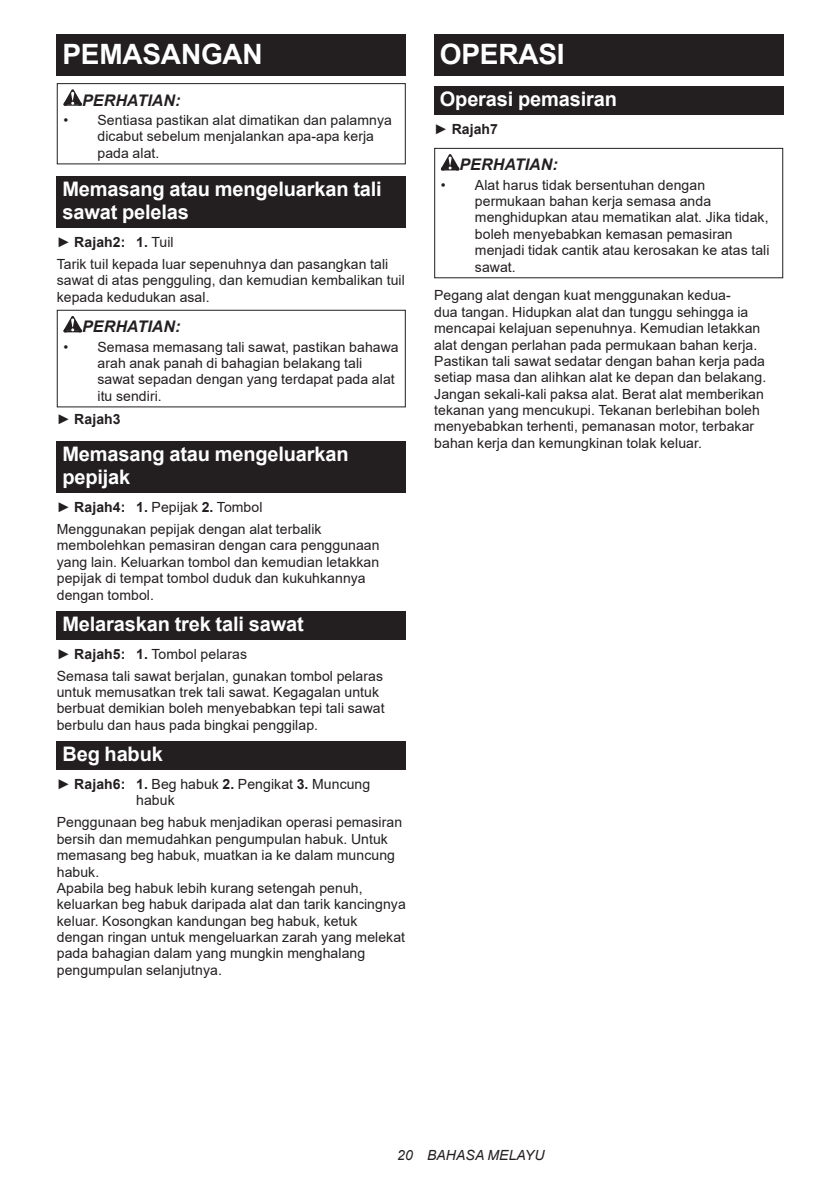
<style>
.page{position:relative;width:840px;height:1191px;background:#fff}
.page>*{position:absolute;margin:0;border:0;box-sizing:border-box;transform-origin:0 0}
.t1{font:700 28px "Arial";letter-spacing:-.01em;color:#fff}
.t2{font:700 20px/23.4px "Arial";letter-spacing:-.01em;color:#fff}
.t3{font:italic 700 16px "Arial";letter-spacing:.005em;color:#231f20}
.t4{font:14px/16.4px "Arial";letter-spacing:.005em;color:#231f20}
.t5{font:italic 14px "Arial";letter-spacing:.005em;color:#231f20}
.t6{font:700 14px "Arial";letter-spacing:.005em;color:#231f20}
.s1{font-weight:700}
.s2{font-weight:400}
</style>
<div class="page">
<div style="left:57px;top:34px;width:348px;height:41px;background:#231f20"></div>
<svg style="left:63px;top:89px;width:19px;height:17px"></svg>
<div style="left:57px;top:83px;width:348px;height:81px;border:1px solid #231f20"></div>
<div style="left:57px;top:176px;width:348px;height:52px;background:#231f20"></div>
<svg style="left:63px;top:316px;width:19px;height:16px"></svg>
<div style="left:57px;top:310px;width:348px;height:97px;border:1px solid #231f20"></div>
<div style="left:57px;top:441px;width:348px;height:52px;background:#231f20"></div>
<div style="left:57px;top:611px;width:348px;height:28px;background:#231f20"></div>
<div style="left:57px;top:741px;width:348px;height:28px;background:#231f20"></div>
<div style="left:434px;top:34px;width:348px;height:41px;background:#231f20"></div>
<div style="left:434px;top:86px;width:348px;height:29px;background:#231f20"></div>
<svg style="left:440px;top:154px;width:19px;height:16px"></svg>
<div style="left:434px;top:148px;width:348px;height:130px;border:1px solid #231f20"></div>
<h1 class="t1" style="left:62px;top:34px;width:202px">PEMASANGAN</h1>
<p class="t3" style="left:82px;top:89px;width:100px">PERHATIAN:</p>
<p class="t4" style="left:97px;top:112px;width:296px;text-indent:-34px">• Sentiasa pastikan alat dimatikan dan palamnya dicabut sebelum menjalankan apa-apa kerja pada alat.</p>
<h2 class="t2" style="left:62px;top:177px;width:321px">Memasang atau mengeluarkan tali sawat pelelas</h2>
<p class="t4" style="left:57px;top:231px;width:333px;line-height:22px">► <span class="s1">Rajah2: 1.</span> Tuil<br>Tarik tuil kepada luar sepenuhnya dan pasangkan tali</p>
<p class="t4" style="left:57px;top:272px;width:349px">sawat di atas pengguling, dan kemudian kembalikan tuil kepada kedudukan asal.</p>
<p class="t3" style="left:82px;top:316px;width:100px">PERHATIAN:</p>
<p class="t4" style="left:97px;top:338px;width:302px;text-indent:-34px">• Semasa memasang tali sawat, pastikan bahawa arah anak panah di bahagian belakang tali sawat sepadan dengan yang terdapat pada alat itu sendiri.</p>
<p class="t6" style="left:57px;top:409px;width:65px"><span class="s2">►</span> Rajah3</p>
<h2 class="t2" style="left:62px;top:442px;width:288px">Memasang atau mengeluarkan pepijak</h2>
<p class="t4" style="left:57px;top:496px;width:266px;line-height:22px">► <span class="s1">Rajah4: 1.</span> Pepijak <span class="s1">2.</span> Tombol<br>Menggunakan pepijak dengan alat terbalik</p>
<p class="t4" style="left:57px;top:537px;width:324px">membolehkan pemasiran dengan cara penggunaan yang lain. Keluarkan tombol dan kemudian letakkan pepijak di tempat tombol duduk dan kukuhkannya dengan tombol.</p>
<h2 class="t2" style="left:62px;top:612px;width:243px">Melaraskan trek tali sawat</h2>
<p class="t4" style="left:57px;top:642px;width:328px;line-height:22px">► <span class="s1">Rajah5: 1.</span> Tombol pelaras<br>Semasa tali sawat berjalan, gunakan tombol pelaras</p>
<p class="t4" style="left:57px;top:684px;width:329px">untuk memusatkan trek tali sawat. Kegagalan untuk berbuat demikian boleh menyebabkan tepi tali sawat berbulu dan haus pada bingkai penggilap.</p>
<h2 class="t2" style="left:62px;top:742px;width:102px">Beg habuk</h2>
<p class="t4" style="left:136px;top:775px;width:235px;text-indent:-79px">► <span class="s1">Rajah6: 1.</span> Beg habuk <span class="s1">2.</span> Pengikat <span class="s1">3.</span> Muncung habuk</p>
<p class="t4" style="left:57px;top:814px;width:350px">Penggunaan beg habuk menjadikan operasi pemasiran bersih dan memudahkan pengumpulan habuk. Untuk memasang beg habuk, muatkan ia ke dalam muncung habuk.<br>Apabila beg habuk lebih kurang setengah penuh, keluarkan beg habuk daripada alat dan tarik kancingnya keluar. Kosongkan kandungan beg habuk, ketuk dengan ringan untuk mengeluarkan zarah yang melekat pada bahagian dalam yang mungkin menghalang pengumpulan selanjutnya.</p>
<h1 class="t1" style="left:439px;top:34px;width:126px">OPERASI</h1>
<h2 class="t2" style="left:439px;top:88px;width:178px">Operasi pemasiran</h2>
<p class="t6" style="left:434px;top:119px;width:65px"><span class="s2">►</span> Rajah7</p>
<p class="t3" style="left:459px;top:154px;width:100px">PERHATIAN:</p>
<p class="t4" style="left:474px;top:176px;width:296px;text-indent:-34px">• Alat harus tidak bersentuhan dengan permukaan bahan kerja semasa anda menghidupkan atau mematikan alat. Jika tidak, boleh menyebabkan kemasan pemasiran menjadi tidak cantik atau kerosakan ke atas tali sawat.</p>
<p class="t4" style="left:434px;top:287px;width:333px">Pegang alat dengan kuat menggunakan kedua-<br>dua tangan. Hidupkan alat dan tunggu sehingga ia mencapai kelajuan sepenuhnya. Kemudian letakkan alat dengan perlahan pada permukaan bahan kerja.<br>Pastikan tali sawat sedatar dengan bahan kerja pada setiap masa dan alihkan alat ke depan dan belakang.<br>Jangan sekali-kali paksa alat. Berat alat memberikan tekanan yang mencukupi. Tekanan berlebihan boleh menyebabkan terhenti, pemanasan motor, terbakar bahan kerja dan kemungkinan tolak keluar.</p>
<p class="t5" style="left:397px;top:1146px;width:149px">20 BAHASA MELAYU</p>
</div>
